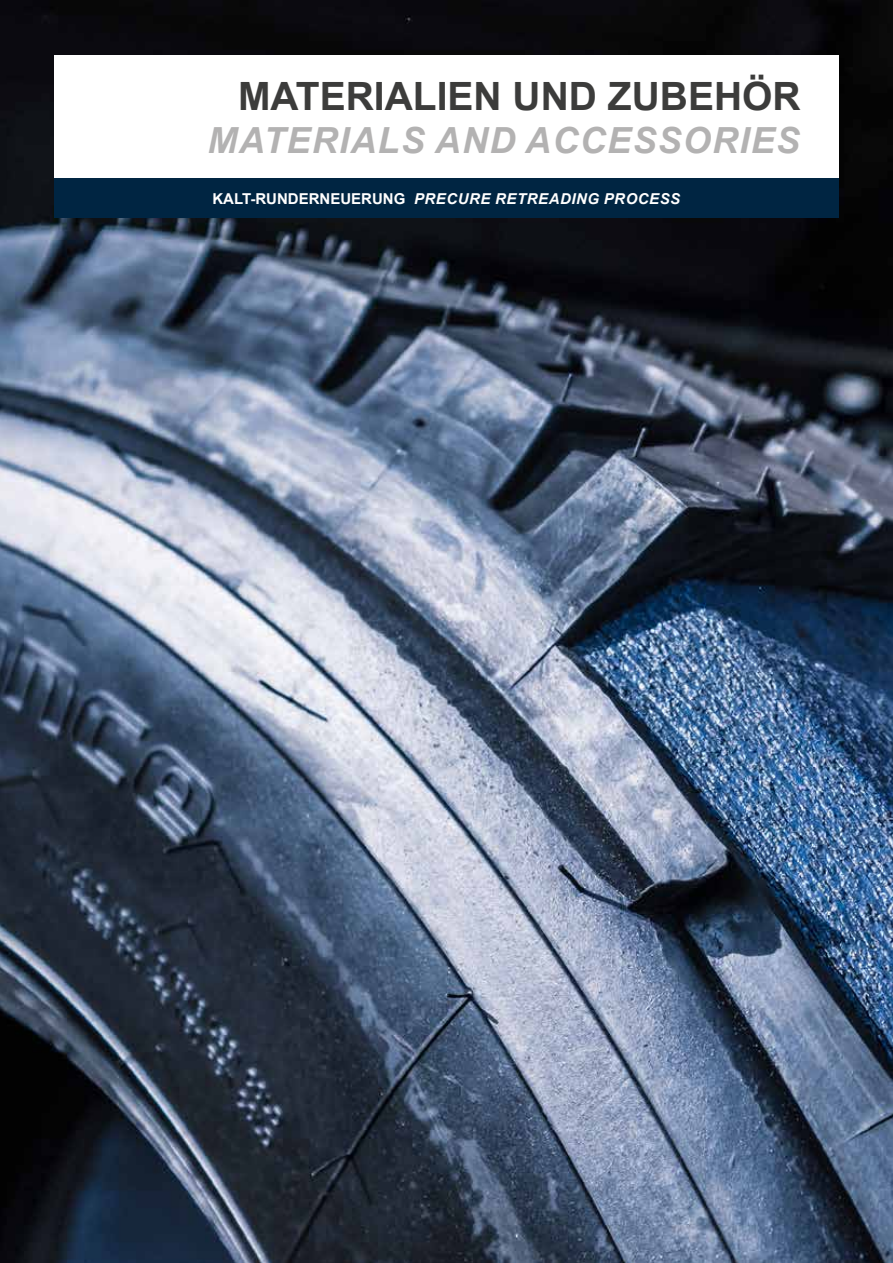
<style>
.page{position:relative;width:893px;height:1263px;background:#fff}
.page>*{position:absolute;margin:0;border:0;box-sizing:border-box;transform-origin:0 0}
.t1{font:700 39px "Arial";color:#3c3c3b}
.t2{font:italic 700 36px "Arial";letter-spacing:.035em;color:#b3b2b2}
.t3{font:italic 700 15px "Arial";letter-spacing:.035em;color:#fff}
.s1{font-style:normal}
</style>
<div class="page">
<img style="left:0;top:0;width:893px;height:1263px">
<div style="left:54px;top:56px;width:785px;height:123px;background:#fff"></div>
<div style="left:54px;top:179px;width:785px;height:39px;background:#002542"></div>
<h1 class="t1" style="left:238px;top:68px;width:564px">MATERIALIEN UND ZUBEHÖR</h1>
<h2 class="t2" style="left:207px;top:116px;width:594px">MATERIALS AND ACCESSORIES</h2>
<p class="t3" style="left:212px;top:188px;width:469px"><span class="s1">KALT-RUNDERNEUERUNG</span> PRECURE RETREADING PROCESS</p>
</div>
